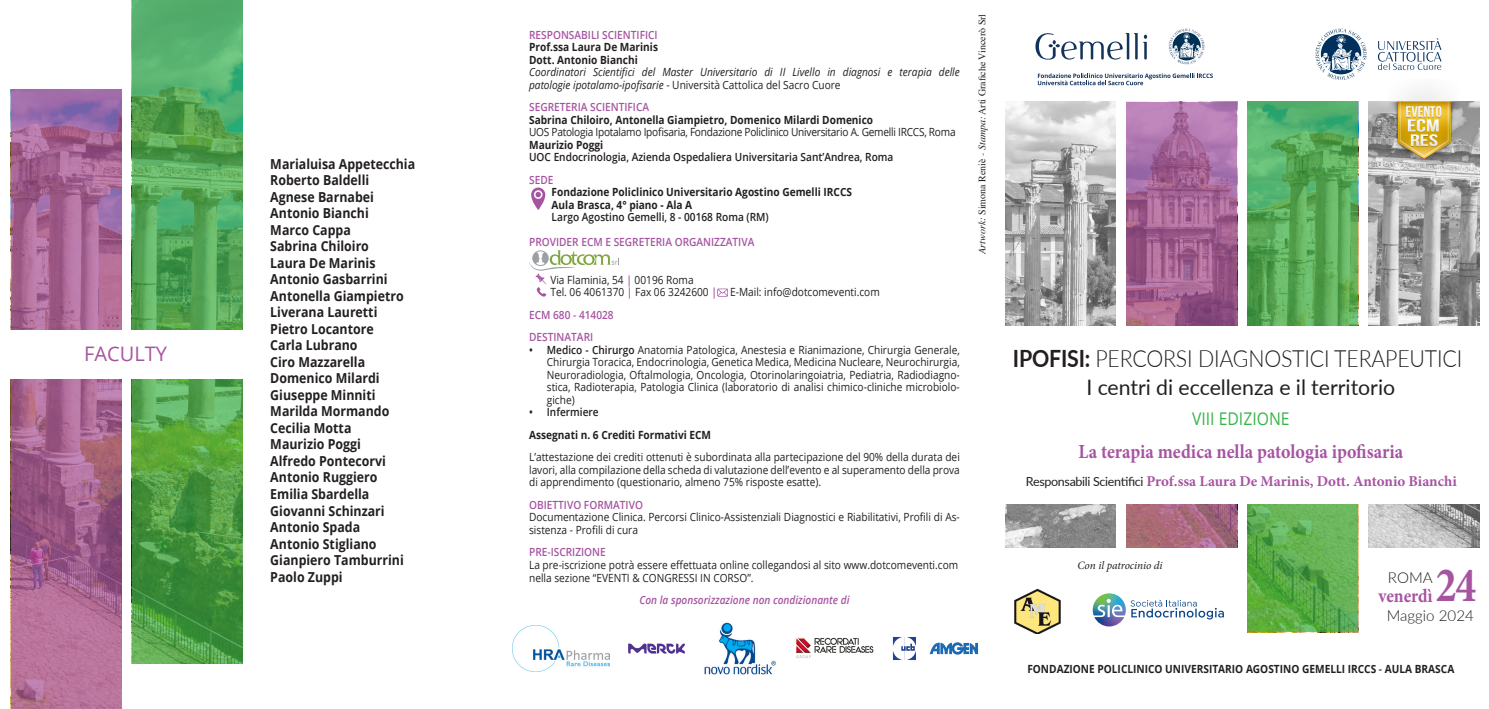
<style>
.page{position:relative;width:1489px;height:709px;background:#fff}
.page>*{position:absolute;margin:0;border:0;box-sizing:border-box;transform-origin:0 0}
.t1{font:700 condensed 49.5px "Minion Pro";color:#a654a1;scale:.9 1}
.t2{font:300 23.75px "Lato";letter-spacing:-.01em;color:#231f20;scale:.9 1}
.t3{font:21.25px "Lato";color:#231f20}
.t4{font:700 20px "Minion Pro";letter-spacing:.005em;color:#a654a1;scale:.9 1}
.t5{font:20px "Open Sans";color:#a654a1}
.t6{font:700 19.25px "Minion Pro";letter-spacing:-.005em;color:#a654a1;scale:.9 1}
.t7{font:17.5px "Open Sans";color:#37b44a;scale:.9 1}
.t8{font:300 15.12px "Lato";color:#231f20}
.t9{font:700 15px "Minion Pro";color:#a654a1}
.t10{font:700 13.75px/16.5px "Open Sans";color:#231f20;scale:.9 1}
.t11{font:11.25px/12.5px "Open Sans";color:#231f20;text-align:justify;scale:.9 1}
.t12{font:700 11.25px "Open Sans";color:#231f20;scale:.9 1}
.t13{font:italic 11.25px/12.5px "Open Sans";color:#231f20;scale:.9 1}
.t14{font:600 11.25px "Open Sans";color:#a654a1;scale:.9 1}
.t15{font:600 11.25px "Open Sans";color:#231f20;scale:.9 1}
.t16{font:11.25px "Open Sans";letter-spacing:-.025em;color:#231f20;scale:.9 1}
.t17{font:italic 600 11.25px "Open Sans";color:#a654a1;scale:.9 1}
.t18{font:italic 11.25px "Minion Pro";letter-spacing:-.01em;color:#231f20}
.t19{font:10px "Times";color:#231f20}
.s1{font-style:normal}
.s2{font-weight:600;color:#a654a1}
.s3{font-weight:600}
.s4{font-style:italic}
.s5{font-weight:700}
.s6{font-family:"Lato";font-weight:400;font-size:12.5px;color:#231f20}
</style>
<div class="page">
<svg style="left:132px;top:0;width:111px;height:664px;background:#52a353"></svg>
<svg style="left:11px;top:89px;width:110px;height:620px;background:#a66693"></svg>
<img style="left:1368px;top:102px;width:111px;height:445px">
<img style="left:1005px;top:102px;width:110px;height:445px">
<svg style="left:1247px;top:102px;width:110px;height:530px;background:#5bac58"></svg>
<svg style="left:1126px;top:102px;width:110px;height:445px;background:#a56793"></svg>
<div style="left:0;top:330px;width:253px;height:48px;background:#fff"></div>
<img style="left:1387px;top:90px;width:72px;height:79px">
<img style="left:513px;top:625px;width:96px;height:47px">
<img style="left:796px;top:637px;width:78px;height:21px">
<img style="left:628px;top:644px;width:57px;height:9px">
<div style="left:992px;top:326px;width:496px;height:177px;background:#fff"></div>
<svg style="left:529px;top:250px;width:90px;height:47px"></svg>
<svg style="left:717px;top:288px;width:11px;height:9px"></svg>
<svg style="left:531px;top:187px;width:14px;height:23px"></svg>
<svg style="left:1092px;top:593px;width:131px;height:33px"></svg>
<img style="left:1014px;top:588px;width:47px;height:45px">
<svg style="left:1035px;top:33px;width:102px;height:27px"></svg>
<svg style="left:1143px;top:35px;width:4px;height:25px"></svg>
<svg style="left:1037px;top:73px;width:175px;height:12px"></svg>
<svg style="left:1168px;top:28px;width:36px;height:36px"></svg>
<img style="left:704px;top:622px;width:72px;height:53px">
<svg style="left:892px;top:637px;width:23px;height:23px"></svg>
<svg style="left:929px;top:642px;width:49px;height:12px"></svg>
<svg style="left:1378px;top:38px;width:63px;height:32px"></svg>
<svg style="left:1315px;top:28px;width:51px;height:52px"></svg>
<p class="t5" style="left:84px;top:340px;width:84px">FACULTY</p>
<p class="t10" style="left:270px;top:155px;width:162px">Marialuisa Appetecchia</p>
<p class="t10" style="left:270px;top:172px;width:111px">Roberto Baldelli</p>
<p class="t10" style="left:270px;top:188px;width:117px">Agnese Barnabei</p>
<p class="t10" style="left:270px;top:205px;width:111px">Antonio Bianchi<br>Marco Cappa</p>
<p class="t10" style="left:270px;top:238px;width:111px">Sabrina Chiloiro</p>
<p class="t10" style="left:270px;top:254px;width:118px">Laura De Marinis</p>
<p class="t10" style="left:270px;top:271px;width:132px">Antonio Gasbarrini</p>
<p class="t10" style="left:270px;top:287px;width:150px">Antonella Giampietro</p>
<p class="t10" style="left:270px;top:304px;width:120px">Liverana Lauretti</p>
<p class="t10" style="left:270px;top:320px;width:116px">Pietro Locantore</p>
<p class="t10" style="left:270px;top:337px;width:98px">Carla Lubrano</p>
<p class="t10" style="left:270px;top:353px;width:107px">Ciro Mazzarella</p>
<p class="t10" style="left:270px;top:370px;width:123px">Domenico Milardi</p>
<p class="t10" style="left:270px;top:386px;width:118px">Giuseppe Minniti</p>
<p class="t10" style="left:270px;top:403px;width:134px">Marilda Mormando</p>
<p class="t10" style="left:270px;top:419px;width:92px">Cecilia Motta</p>
<p class="t10" style="left:270px;top:436px;width:102px">Maurizio Poggi</p>
<p class="t10" style="left:270px;top:452px;width:130px">Alfredo Pontecorvi</p>
<p class="t10" style="left:270px;top:469px;width:121px">Antonio Ruggiero</p>
<p class="t10" style="left:270px;top:485px;width:112px">Emilia Sbardella</p>
<p class="t10" style="left:270px;top:502px;width:128px">Giovanni Schinzari</p>
<p class="t10" style="left:270px;top:518px;width:101px">Antonio Spada</p>
<p class="t10" style="left:270px;top:535px;width:120px">Antonio Stigliano</p>
<p class="t10" style="left:270px;top:551px;width:150px">Gianpiero Tamburrini</p>
<p class="t10" style="left:270px;top:568px;width:82px">Paolo Zuppi</p>
<p class="t14" style="left:529px;top:27px;width:144px">RESPONSABILI SCIENTIFICI</p>
<p class="t12" style="left:529px;top:39px;width:145px">Prof.ssa Laura De Marinis</p>
<p class="t12" style="left:529px;top:52px;width:122px">Dott. Antonio Bianchi</p>
<p class="t13" style="left:529px;top:66px;width:480px">Coordinatori Scientifici del Master Universitario di II Livello in diagnosi e terapia delle patologie ipotalamo-ipofisarie <span class="s1">- Università Cattolica del Sacro Cuore</span></p>
<p class="t14" style="left:529px;top:99px;width:135px">SEGRETERIA SCIENTIFICA</p>
<p class="t12" style="left:529px;top:112px;width:384px">Sabrina Chiloiro, Antonella Giampietro, Domenico Milardi Domenico</p>
<p class="t16" style="left:529px;top:124px;width:475px">UOS Patologia Ipotalamo Ipofisaria, Fondazione Policlinico Universitario A. Gemelli IRCCS, Roma</p>
<p class="t12" style="left:529px;top:137px;width:84px">Maurizio Poggi</p>
<p class="t15" style="left:529px;top:149px;width:406px">UOC Endocrinologia, Azienda Ospedaliera Universitaria Sant’Andrea, Roma</p>
<p class="t14" style="left:529px;top:172px;width:29px">SEDE</p>
<p class="t12" style="left:551px;top:184px;width:335px">Fondazione Policlinico Universitario Agostino Gemelli IRCCS</p>
<p class="t12" style="left:551px;top:197px;width:158px">Aula Brasca, 4° piano - Ala A</p>
<p class="t15" style="left:551px;top:209px;width:243px">Largo Agostino Gemelli, 8 - 00168 Roma (RM)</p>
<p class="t14" style="left:529px;top:234px;width:252px">PROVIDER ECM E SEGRETERIA ORGANIZZATIVA</p>
<p class="t11" style="left:550px;top:273px;width:161px">Via Flaminia, 54 <span class="s2">|</span> 00196 Roma</p>
<p class="t11" style="left:550px;top:286px;width:367px">Tel. 06 4061370 <span class="s2">|</span> Fax 06 3242600 <span class="s2">|</span> E-Mail: info@dotcomeventi.com</p>
<p class="t14" style="left:529px;top:307px;width:96px">ECM 680 - 414028</p>
<p class="t14" style="left:529px;top:329px;width:73px">DESTINATARI</p>
<p class="t11" style="left:547px;top:343px;width:460px;text-indent:-18px"><span class="s3">• Medico - Chirurgo</span> Anatomia Patologica, Anestesia e Rianimazione, Chirurgia Generale, Chirurgia Toracica, Endocrinologia, Genetica Medica, Medicina Nucleare, Neurochirurgia, Neuroradiologia, Oftalmologia, Oncologia, Otorinolaringoiatria, Pediatria, Radiodiagno&shy;stica, Radioterapia, Patologia Clinica (laboratorio di analisi chimico-cliniche microbiolo&shy;giche)</p>
<p class="t15" style="left:529px;top:404px;width:79px">• Infermiere</p>
<p class="t12" style="left:529px;top:427px;width:204px">Assegnati n. 6 Crediti Formativi ECM</p>
<p class="t11" style="left:529px;top:451px;width:480px">L’attestazione dei crediti ottenuti è subordinata alla partecipazione del 90% della durata dei lavori, alla compilazione della scheda di valutazione dell’evento e al superamento della prova di apprendimento (questionario, almeno 75% risposte esatte).</p>
<p class="t14" style="left:529px;top:497px;width:128px">OBIETTIVO FORMATIVO</p>
<p class="t11" style="left:529px;top:511px;width:480px">Documentazione Clinica. Percorsi Clinico-Assistenziali Diagnostici e Riabilitativi, Profili di As&shy;sistenza - Profili di cura</p>
<p class="t14" style="left:529px;top:544px;width:87px">PRE-ISCRIZIONE</p>
<p class="t11" style="left:529px;top:558px;width:478px">La pre-iscrizione potrà essere effettuata online collegandosi al sito www.dotcomeventi.com nella sezione “EVENTI &amp; CONGRESSI IN CORSO”.</p>
<p class="t17" style="left:639px;top:592px;width:235px">Con la sponsorizzazione non condizionante di</p>
<p class="t19" style="left:972px;top:253px;width:241px;rotate:-90deg"><span class="s4">Artwork:</span> Simona Reniè - <span class="s4">Stampa:</span> Arti Grafiche Vincerò Srl</p>
<p class="t2" style="left:1012px;top:342px;width:500px"><span class="s5">IPOFISI:</span> PERCORSI DIAGNOSTICI TERAPEUTICI</p>
<p class="t3" style="left:1086px;top:372px;width:310px">I centri di eccellenza e il territorio</p>
<p class="t7" style="left:1191px;top:406px;width:110px">VIII EDIZIONE</p>
<p class="t4" style="left:1078px;top:437px;width:362px">La terapia medica nella patologia ipofisaria</p>
<p class="t9" style="left:1025px;top:471px;width:432px"><span class="s6">Responsabili Scientifici</span> Prof.ssa Laura De Marinis, Dott. Antonio Bianchi</p>
<p class="t18" style="left:1077px;top:557px;width:87px">Con il patrocinio di</p>
<p class="t1" style="left:1435px;top:551px;width:46px">24</p>
<p class="t8" style="left:1387px;top:567px;width:46px">ROMA</p>
<p class="t8" style="left:1386px;top:605px;width:89px">Maggio 2024</p>
<p class="t6" style="left:1378px;top:582px;width:62px">venerdì</p>
<p class="t12" style="left:1027px;top:660px;width:476px">FONDAZIONE POLICLINICO UNIVERSITARIO AGOSTINO GEMELLI IRCCS <span class="s3">-</span> AULA BRASCA</p>
</div>
